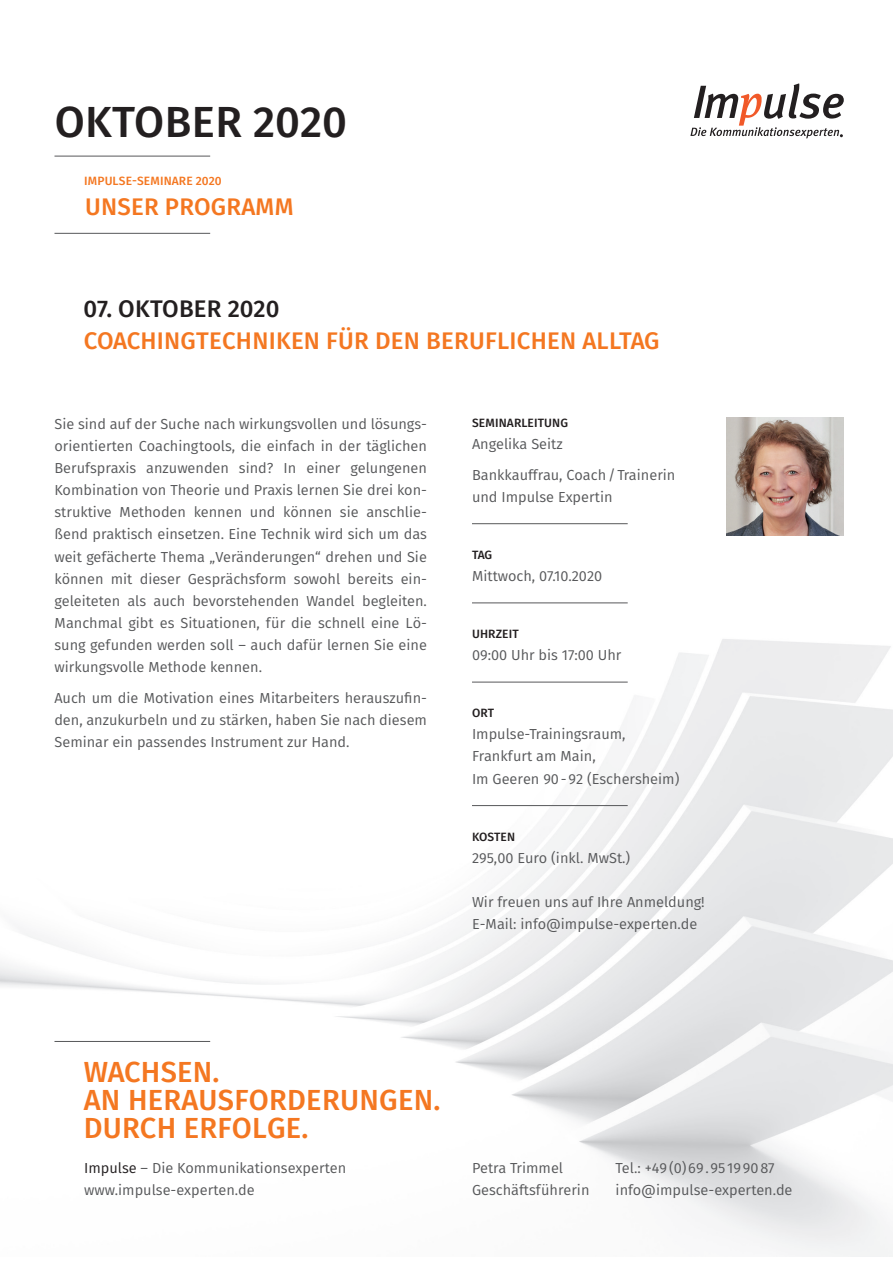
<style>
.page{position:relative;width:893px;height:1263px;background:#fff}
.page>*{position:absolute;margin:0;border:0;box-sizing:border-box;transform-origin:0 0}
.t1{font:500 43.5px "Fira Sans";letter-spacing:.01em;color:#231f20}
.t2{font:500 29.1px/27.8px "Fira Sans";letter-spacing:.01em;color:#f47721}
.t3{font:500 24px "Fira Sans";letter-spacing:.01em;color:#f47721}
.t4{font:500 24px "Fira Sans";letter-spacing:.005em;color:#231f20}
.t5{font:14.55px/22.2px "Fira Sans";color:#57585a}
.t6{font:500 12px "Fira Sans";letter-spacing:.01em;color:#231f20}
.t7{font:500 12px "Fira Sans";letter-spacing:.01em;color:#f47721}
.s1{color:#231f20}
</style>
<div class="page">
<svg style="left:690px;top:83px;width:154px;height:55px"></svg>
<hr style="left:472px;top:523px;width:156px;height:1px;background:#57585a">
<hr style="left:472px;top:603px;width:156px;height:1px;background:#57585a">
<hr style="left:472px;top:682px;width:156px;height:1px;background:#57585a">
<hr style="left:472px;top:805px;width:156px;height:1px;background:#57585a">
<img style="left:726px;top:418px;width:118px;height:117px">
<hr style="left:54px;top:1041px;width:156px;height:1px;background:#57585a">
<hr style="left:54px;top:233px;width:156px;height:1px;background:#57585a">
<hr style="left:54px;top:156px;width:156px;height:1px;background:#57585a">
<h1 class="t1" style="left:55px;top:91px;width:294px">OKTOBER 2020</h1>
<p class="t7" style="left:84px;top:172px;width:139px">IMPULSE-SEMINARE 2020</p>
<h3 class="t3" style="left:85px;top:190px;width:210px">UNSER PROGRAMM</h3>
<h3 class="t4" style="left:84px;top:292px;width:197px">07. OKTOBER 2020</h3>
<h3 class="t3" style="left:84px;top:323px;width:577px">COACHINGTECHNIKEN FÜR DEN BERUFLICHEN ALLTAG</h3>
<p class="t5" style="left:54px;top:412px;width:374px;text-align:justify">Sie sind auf der Suche nach wirkungsvollen und lösungs&shy;orientierten Coachingtools, die einfach in der täglichen Berufspraxis anzuwenden sind? In einer gelungenen Kombination von Theorie und Praxis lernen Sie drei kon&shy;struktive Methoden kennen und können sie anschlie&shy;ßend praktisch einsetzen. Eine Technik wird sich um das weit gefächerte Thema „Veränderungen“ drehen und Sie können mit dieser Gesprächsform sowohl bereits ein&shy;geleiteten als auch bevorstehenden Wandel begleiten.<br>Manchmal gibt es Situationen, für die schnell eine Lö&shy;sung gefunden werden soll – auch dafür lernen Sie eine wirkungsvolle Methode kennen.</p>
<p class="t5" style="left:54px;top:687px;width:374px;text-align:justify">Auch um die Motivation eines Mitarbeiters herauszufin&shy;den, anzukurbeln und zu stärken, haben Sie nach diesem Seminar ein passendes Instrument zur Hand.</p>
<p class="t6" style="left:472px;top:414px;width:98px">SEMINARLEITUNG</p>
<p class="t5" style="left:472px;top:428px;width:205px;line-height:30.6px">Angelika Seitz<br>Bankkauffrau, Coach/Trainerin</p>
<p class="t5" style="left:472px;top:485px;width:142px">und Impulse Expertin</p>
<p class="t6" style="left:472px;top:546px;width:22px">TAG</p>
<p class="t5" style="left:472px;top:565px;width:132px">Mittwoch, 07.10.2020</p>
<p class="t6" style="left:472px;top:625px;width:48px">UHRZEIT</p>
<p class="t5" style="left:472px;top:644px;width:151px">09:00 Uhr bis 17:00 Uhr</p>
<p class="t6" style="left:472px;top:704px;width:24px">ORT</p>
<p class="t5" style="left:472px;top:723px;width:209px">Impulse-Trainingsraum,<br>Frankfurt am Main,<br>Im Geeren 90-92 (Eschersheim)</p>
<p class="t6" style="left:472px;top:828px;width:45px">KOSTEN</p>
<p class="t5" style="left:472px;top:847px;width:160px">295,00 Euro (inkl. MwSt.)</p>
<p class="t5" style="left:472px;top:891px;width:234px">Wir freuen uns auf Ihre Anmeldung!<br>E-Mail: info@impulse-experten.de</p>
<h2 class="t2" style="left:84px;top:1058px;width:358px">WACHSEN.<br>AN HERAUSFORDERUNGEN.<br>DURCH ERFOLGE.</h2>
<p class="t5" style="left:84px;top:1156px;width:264px"><span class="s1">Impulse</span> – Die Kommunikationsexperten www.impulse-experten.de</p>
<p class="t5" style="left:616px;top:1156px;width:178px">Tel.: +49(0)69.95 199087 info@impulse-experten.de</p>
<p class="t5" style="left:472px;top:1156px;width:119px">Petra Trimmel<br>Geschäftsführerin</p>
</div>
